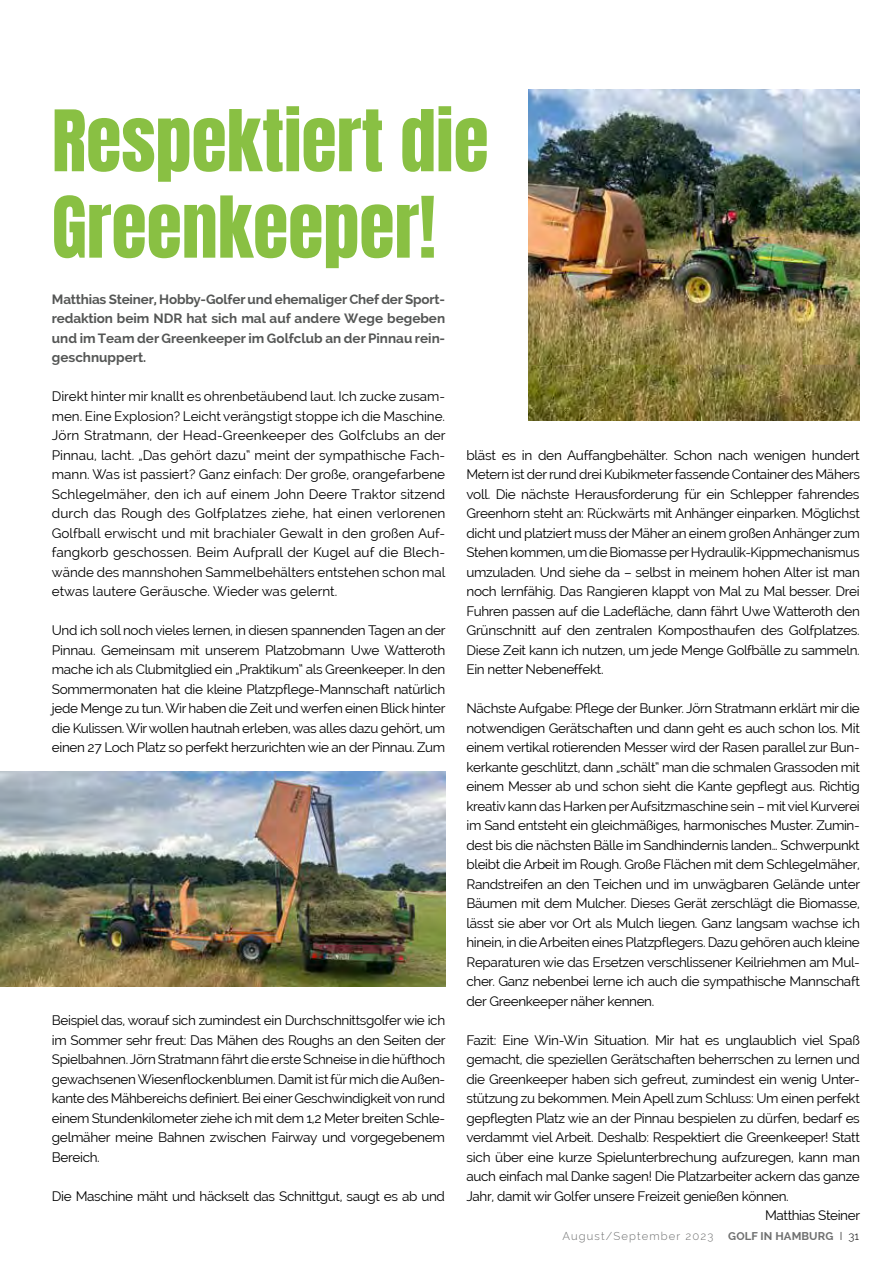
<style>
.page{position:relative;width:893px;height:1263px;background:#fff}
.page>*{position:absolute;margin:0;border:0;box-sizing:border-box;transform-origin:0 0}
.t1{font:72px/86.4px "Anton";color:#89c043}
.t2{font:13.5px/19.5px "Raleway";letter-spacing:-.025em;color:#000;text-align:justify}
.t3{font:700 13.5px/19.5px "Raleway";color:#555756;text-align:justify}
.t4{font:300 11.25px "Raleway";letter-spacing:.1em;color:#6f7070}
.t5{font:700 11.25px "Raleway";letter-spacing:.01em;color:#6f7070}
.s1{font-weight:300;color:#000}
</style>
<div class="page">
<img style="left:528px;top:89px;width:332px;height:332px">
<img style="left:0;top:772px;width:445px;height:214px">
<h1 class="t1" style="left:52px;top:103px;width:438px">Respektiert die<br>Greenkeeper!</h1>
<p class="t3" style="left:52px;top:289px;width:395px">Matthias Steiner, Hobby-Golfer und ehemaliger Chef der Sport&shy;redaktion beim NDR hat sich mal auf andere Wege begeben und im Team der Greenkeeper im Golfclub an der Pinnau rein&shy;geschnuppert.</p>
<p class="t2" style="left:52px;top:387px;width:395px">Direkt hinter mir knallt es ohrenbetäubend laut. Ich zucke zusam&shy;men. Eine Explosion? Leicht verängstigt stoppe ich die Maschine.<br>Jörn Stratmann, der Head-Greenkeeper des Golfclubs an der Pinnau, lacht. „Das gehört dazu“ meint der sympathische Fach&shy;mann. Was ist passiert? Ganz einfach: Der große, orangefarbene Schlegelmäher, den ich auf einem John Deere Traktor sitzend durch das Rough des Golfplatzes ziehe, hat einen verlorenen Golfball erwischt und mit brachialer Gewalt in den großen Auf&shy;fangkorb geschossen. Beim Aufprall der Kugel auf die Blech&shy;wände des mannshohen Sammelbehälters entstehen schon mal etwas lautere Geräusche. Wieder was gelernt.</p>
<p class="t2" style="left:52px;top:621px;width:395px">Und ich soll noch vieles lernen, in diesen spannenden Tagen an der Pinnau. Gemeinsam mit unserem Platzobmann Uwe Watteroth mache ich als Clubmitglied ein „Praktikum“ als Greenkeeper. In den Sommermonaten hat die kleine Platzpflege-Mannschaft natürlich jede Menge zu tun. Wir haben die Zeit und werfen einen Blick hinter die Kulissen. Wir wollen hautnah erleben, was alles dazu gehört, um einen 27 Loch Platz so perfekt herzurichten wie an der Pinnau. Zum</p>
<p class="t2" style="left:52px;top:1011px;width:395px">Beispiel das, worauf sich zumindest ein Durchschnittsgolfer wie ich im Sommer sehr freut: Das Mähen des Roughs an den Seiten der Spielbahnen. Jörn Stratmann fährt die erste Schneise in die hüfthoch gewachsenen Wiesenflockenblumen. Damit ist für mich die Außen&shy;kante des Mähbereichs definiert. Bei einer Geschwindigkeit von rund einem Stundenkilometer ziehe ich mit dem 1,2 Meter breiten Schle&shy;gelmäher meine Bahnen zwischen Fairway und vorgegebenem Bereich.</p>
<p class="t2" style="left:52px;top:1186px;width:395px">Die Maschine mäht und häckselt das Schnittgut, saugt es ab und</p>
<p class="t2" style="left:466px;top:445px;width:395px">bläst es in den Auffangbehälter. Schon nach wenigen hundert Metern ist der rund drei Kubikmeter fassende Container des Mähers voll. Die nächste Herausforderung für ein Schlepper fahrendes Greenhorn steht an: Rückwärts mit Anhänger einparken. Möglichst dicht und platziert muss der Mäher an einem großen Anhänger zum Stehen kommen, um die Biomasse per Hydraulik-Kippmechanismus umzuladen. Und siehe da – selbst in meinem hohen Alter ist man noch lernfähig. Das Rangieren klappt von Mal zu Mal besser. Drei Fuhren passen auf die Ladefläche, dann fährt Uwe Watteroth den Grünschnitt auf den zentralen Komposthaufen des Golfplatzes.<br>Diese Zeit kann ich nutzen, um jede Menge Golfbälle zu sammeln.<br>Ein netter Nebeneffekt.</p>
<p class="t2" style="left:466px;top:699px;width:395px">Nächste Aufgabe: Pflege der Bunker. Jörn Stratmann erklärt mir die notwendigen Gerätschaften und dann geht es auch schon los. Mit einem vertikal rotierenden Messer wird der Rasen parallel zur Bun&shy;kerkante geschlitzt, dann „schält“ man die schmalen Grassoden mit einem Messer ab und schon sieht die Kante gepflegt aus. Richtig kreativ kann das Harken per Aufsitzmaschine sein – mit viel Kurverei im Sand entsteht ein gleichmäßiges, harmonisches Muster. Zumin&shy;dest bis die nächsten Bälle im Sandhindernis landen… Schwerpunkt bleibt die Arbeit im Rough. Große Flächen mit dem Schlegelmäher, Randstreifen an den Teichen und im unwägbaren Gelände unter Bäumen mit dem Mulcher. Dieses Gerät zerschlägt die Biomasse, lässt sie aber vor Ort als Mulch liegen. Ganz langsam wachse ich hinein, in die Arbeiten eines Platzpflegers. Dazu gehören auch kleine Reparaturen wie das Ersetzen verschlissener Keilriehmen am Mul&shy;cher. Ganz nebenbei lerne ich auch die sympathische Mannschaft der Greenkeeper näher kennen.</p>
<p class="t2" style="left:466px;top:1030px;width:395px">Fazit: Eine Win-Win Situation. Mir hat es unglaublich viel Spaß</p>
<p class="t2" style="left:466px;top:1050px;width:395px">gemacht, die speziellen Gerätschaften beherrschen zu lernen und</p>
<p class="t2" style="left:466px;top:1069px;width:395px">die Greenkeeper haben sich gefreut, zumindest ein wenig Unter-</p>
<p class="t2" style="left:466px;top:1089px;width:395px">stützung zu bekommen. Mein Apell zum Schluss: Um einen perfekt</p>
<p class="t2" style="left:466px;top:1108px;width:395px">gepflegten Platz wie an der Pinnau bespielen zu dürfen, bedarf es</p>
<p class="t2" style="left:466px;top:1128px;width:395px">verdammt viel Arbeit. Deshalb: Respektiert die Greenkeeper! Statt</p>
<p class="t2" style="left:466px;top:1147px;width:395px">sich über eine kurze Spielunterbrechung aufzuregen, kann man</p>
<p class="t2" style="left:466px;top:1167px;width:395px">auch einfach mal Danke sagen! Die Platzarbeiter ackern das ganze</p>
<p class="t2" style="left:466px;top:1186px;width:324px">Jahr, damit wir Golfer unsere Freizeit genießen können.</p>
<p class="t2" style="left:765px;top:1206px;width:97px">Matthias Steiner</p>
<p class="t4" style="left:562px;top:1229px;width:152px">August/September 2023</p>
<p class="t5" style="left:728px;top:1229px;width:132px">GOLF IN HAMBURG <span class="s1">I 31</span></p>
</div>
